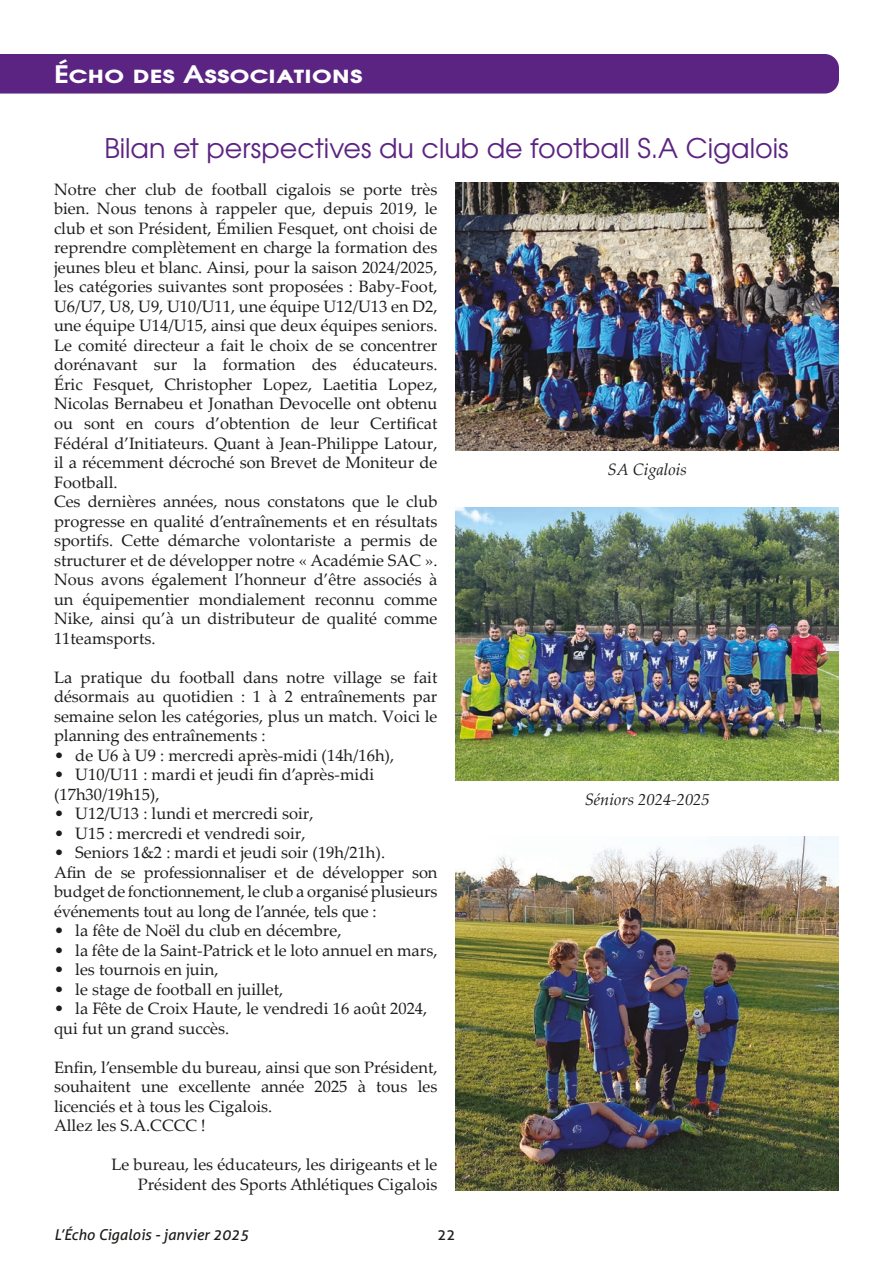
<style>
.page{position:relative;width:893px;height:1263px;background:#fff}
.page>*{position:absolute;margin:0;border:0;box-sizing:border-box;transform-origin:0 0}
.t1{font:27px "Te X Gyre Adventor";color:#5c2482}
.t2{font:700 24px "Te X Gyre Adventor";color:#fff;scale:1.2 1}
.t3{font:16.5px/19.5px "Palatino Linotype";color:#1d1d1b}
.t4{font:italic 16.5px "Palatino Linotype";color:#1d1d1b}
.t5{font:italic 15px "Aller";color:#1d1d1b}
.t6{font:15px "Aller";color:#1d1d1b}
</style>
<div class="page">
<div style="left:0;top:54px;width:839px;height:40px;background:#5c2482"></div>
<img style="left:455px;top:183px;width:384px;height:268px">
<img style="left:455px;top:508px;width:384px;height:273px">
<img style="left:455px;top:836px;width:384px;height:354px">
<h2 class="t2" style="left:54px;top:53px;width:259px">Écho des Associations</h2>
<h1 class="t1" style="left:104px;top:127px;width:686px">Bilan et perspectives du club de football S.A Cigalois</h1>
<p class="t3" style="left:54px;top:179px;width:385px">Notre cher club de football cigalois se porte très bien. Nous tenons à rappeler que, depuis 2019, le club et son Président, Émilien Fesquet, ont choisi de reprendre complètement en charge la formation des jeunes bleu et blanc. Ainsi, pour la saison 2024/2025, les catégories suivantes sont proposées : Baby-Foot, U6/U7, U8, U9, U10/U11, une équipe U12/U13 en D2, une équipe U14/U15, ainsi que deux équipes seniors.<br>Le comité directeur a fait le choix de se concentrer dorénavant sur la formation des éducateurs.<br>Éric Fesquet, Christopher Lopez, Laetitia Lopez, Nicolas Bernabeu et Jonathan Devocelle ont obtenu ou sont en cours d’obtention de leur Certificat Fédéral d’Initiateurs. Quant à Jean-Philippe Latour, il a récemment décroché son Brevet de Moniteur de Football.<br>Ces dernières années, nous constatons que le club progresse en qualité d’entraînements et en résultats sportifs. Cette démarche volontariste a permis de structurer et de développer notre « Académie SAC ».<br>Nous avons également l’honneur d’être associés à un équipementier mondialement reconnu comme Nike, ainsi qu’à un distributeur de qualité comme 11teamsports.</p>
<p class="t3" style="left:54px;top:666px;width:385px;text-align:justify">La pratique du football dans notre village se fait désormais au quotidien : 1 à 2 entraînements par semaine selon les catégories, plus un match. Voici le planning des entraînements :</p>
<p class="t3" style="left:54px;top:744px;width:342px">• de U6 à U9 : mercredi après-midi (14h/16h),</p>
<p class="t3" style="left:54px;top:764px;width:322px">• U10/U11 : mardi et jeudi fin d’après-midi (17h30/19h15),</p>
<p class="t3" style="left:54px;top:803px;width:261px">• U12/U13 : lundi et mercredi soir,</p>
<p class="t3" style="left:54px;top:823px;width:253px">• U15 : mercredi et vendredi soir,</p>
<p class="t3" style="left:54px;top:842px;width:385px">• Seniors 1&amp;2 : mardi et jeudi soir (19h/21h).<br>Afin de se professionnaliser et de développer son budget de fonctionnement, le club a organisé plusieurs événements tout au long de l’année, tels que :</p>
<p class="t3" style="left:54px;top:920px;width:289px">• la fête de Noël du club en décembre,</p>
<p class="t3" style="left:54px;top:940px;width:385px">• la fête de la Saint-Patrick et le loto annuel en mars,</p>
<p class="t3" style="left:54px;top:959px;width:166px">• les tournois en juin,</p>
<p class="t3" style="left:54px;top:979px;width:231px">• le stage de football en juillet,</p>
<p class="t3" style="left:54px;top:998px;width:375px">• la Fête de Croix Haute, le vendredi 16 août 2024, qui fut un grand succès.</p>
<p class="t3" style="left:54px;top:1057px;width:385px">Enfin, l’ensemble du bureau, ainsi que son Président, souhaitent une excellente année 2025 à tous les licenciés et à tous les Cigalois.<br>Allez les S.A.CCCC !</p>
<p class="t3" style="left:112px;top:1154px;width:327px;text-align:right">Le bureau, les éducateurs, les dirigeants et le<br>Président des Sports Athlétiques Cigalois</p>
<p class="t4" style="left:608px;top:457px;width:81px">SA Cigalois</p>
<p class="t4" style="left:585px;top:788px;width:127px">Séniors 2024-2025</p>
<p class="t5" style="left:54px;top:1225px;width:196px">L’Écho Cigalois - janvier 2025</p>
<p class="t6" style="left:437px;top:1225px;width:19px">22</p>
</div>
